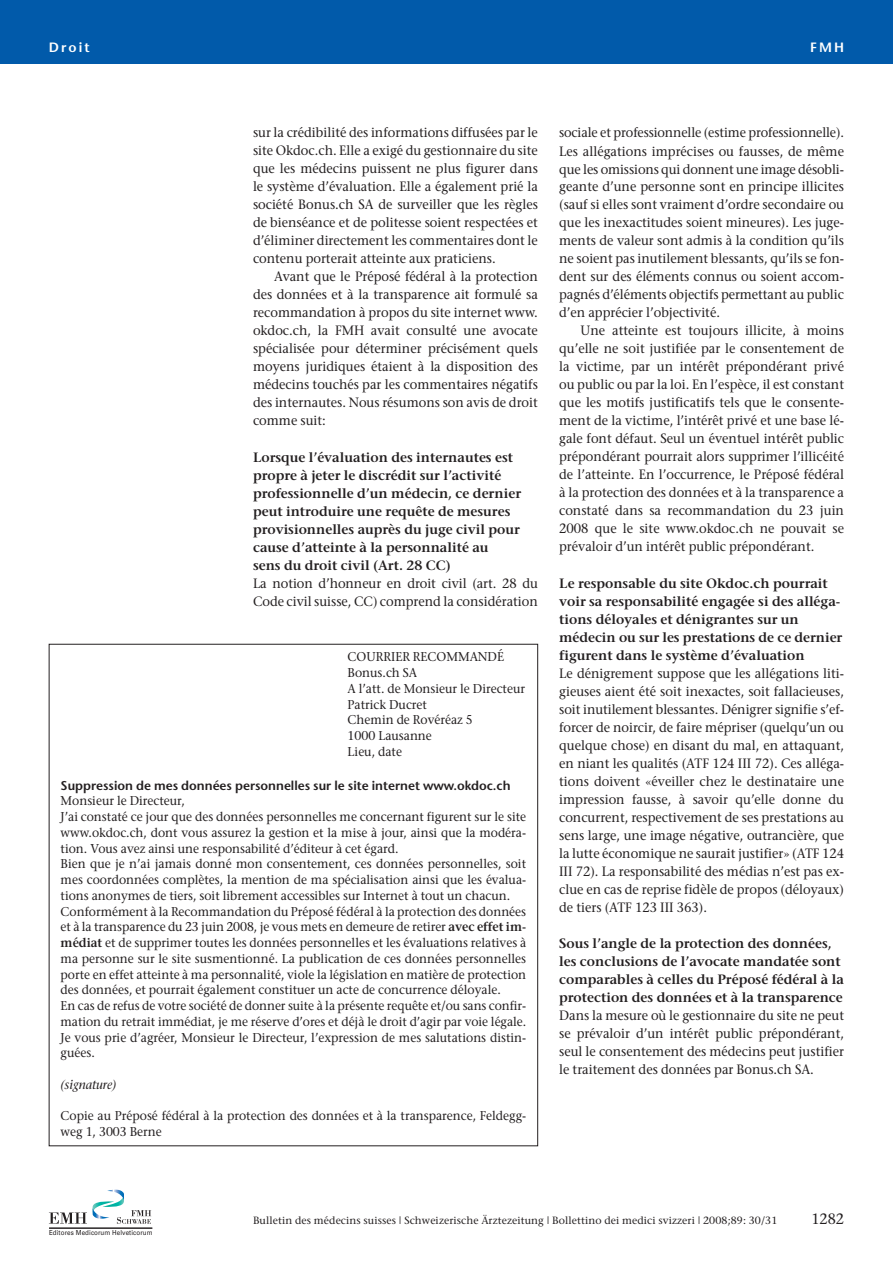
<style>
.page{position:relative;width:893px;height:1263px;background:#fff}
.page>*{position:absolute;margin:0;border:0;box-sizing:border-box;transform-origin:0 0}
.t1{font:15px "Stone Serif";color:#231f20;scale:.95 1}
.t2{font:13.5px/18px "Stone Serif";color:#231f20;text-align:justify;scale:.95 1}
.t3{font:600 13.5px/18px "Stone Serif";color:#231f20}
.t4{font:13.5px/18px "Stone Serif";color:#231f20;text-align:justify;scale:.94 1}
.t5{font:600 13.5px "Stone Sans";letter-spacing:.15em;color:#fff}
.t6{font:12.75px/15.8px "Stone Serif";color:#231f20;scale:.95 1}
.t7{font:600 12.75px "Stone Sans";color:#231f20}
.t8{font:italic 12.75px "Stone Serif";color:#231f20;scale:.95 1}
.t9{font:10.5px "Stone Serif";letter-spacing:.01em;color:#231f20}
.t10{font:6.9px "Univers";letter-spacing:.015em;color:#231f20;scale:.9 1}
.s1{font-weight:600}
</style>
<div class="page">
<div style="left:0;top:0;width:893px;height:64px;background:#015aaa"></div>
<svg style="left:49px;top:1189px;width:102px;height:35px"></svg>
<hr style="left:49px;top:1228px;width:103px;height:1px;background:#231f20">
<p class="t5" style="left:49px;top:42px;width:42px">Droit</p>
<p class="t5" style="left:810px;top:42px;width:35px">FMH</p>
<p class="t2" style="left:253px;top:125px;width:301px">sur la crédibilité des informations diffusées par le site Okdoc.ch. Elle a exigé du gestionnaire du site que les médecins puissent ne plus figurer dans le système d’évaluation. Elle a également prié la société Bonus.ch SA de surveiller que les règles de bienséance et de politesse soient respectées et d’éliminer directement les commentaires dont le contenu porterait atteinte aux praticiens.</p>
<p class="t2" style="left:253px;top:269px;width:301px;text-indent:21px">Avant que le Préposé fédéral à la protection des données et à la transparence ait formulé sa recommandation à propos du site internet www. okdoc.ch, la FMH avait consulté une avocate spécialisée pour déterminer précisément quels moyens juridiques étaient à la disposition des médecins touchés par les commentaires négatifs des internautes. Nous résumons son avis de droit comme suit:</p>
<p class="t3" style="left:253px;top:449px;width:270px">Lorsque l’évaluation des internautes est propre à jeter le discrédit sur l’activité professionnelle d’un médecin, ce dernier peut introduire une requête de mesures provisionnelles auprès du juge civil pour cause d’atteinte à la personnalité au<br>sens du droit civil (Art. 28 CC)</p>
<p class="t2" style="left:253px;top:575px;width:301px">La notion d’honneur en droit civil (art. 28 du<br>Code civil suisse, CC) comprend la considération</p>
<p class="t6" style="left:348px;top:650px;width:188px">COURRIER RECOMMANDÉ<br>Bonus.ch SA<br>A l’att. de Monsieur le Directeur<br>Patrick Ducret<br>Chemin de Rovéréaz 5<br>1000 Lausanne<br>Lieu, date</p>
<p class="t7" style="left:61px;top:780px;width:451px">Suppression de mes données personnelles sur le site internet www.okdoc.ch</p>
<p class="t6" style="left:61px;top:794px;width:492px">Monsieur le Directeur,<br>J’ai constaté ce jour que des données personnelles me concernant figurent sur le site www.okdoc.ch, dont vous assurez la gestion et la mise à jour, ainsi que la modéra&shy;tion. Vous avez ainsi une responsabilité d’éditeur à cet égard.<br>Bien que je n’ai jamais donné mon consentement, ces données personnelles, soit mes coordonnées complètes, la mention de ma spécialisation ainsi que les évalua&shy;tions anonymes de tiers, soit librement accessibles sur Internet à tout un chacun.<br>Conformément à la Recommandation du Préposé fédéral à la protection des données et à la transparence du 23 juin 2008, je vous mets en demeure de retirer <span class="s1">avec effet im&shy;médiat</span> et de supprimer toutes les données personnelles et les évaluations relatives à ma personne sur le site susmentionné. La publication de ces données personnelles porte en effet atteinte à ma personnalité, viole la législation en matière de protection des données, et pourrait également constituer un acte de concurrence déloyale.<br>En cas de refus de votre société de donner suite à la présente requête et/ou sans confir&shy;mation du retrait immédiat, je me réserve d’ores et déjà le droit d’agir par voie légale.<br>Je vous prie d’agréer, Monsieur le Directeur, l’expression de mes salutations distin&shy;guées.</p>
<p class="t8" style="left:61px;top:1079px;width:60px">(signature)</p>
<p class="t6" style="left:61px;top:1109px;width:492px">Copie au Préposé fédéral à la protection des données et à la transparence, Feldegg&shy;weg 1, 3003 Berne</p>
<p class="t4" style="left:559px;top:125px;width:305px">sociale et professionnelle (estime professionnelle).<br>Les allégations imprécises ou fausses, de même que les omissions qui donnent une image désobli - geante d’une personne sont en principe illicites (sauf si elles sont vraiment d’ordre secondaire ou que les inexactitudes soient mineures). Les juge&shy;ments de valeur sont admis à la condition qu’ils ne soient pas inutilement blessants, qu’ils se fon&shy;dent sur des éléments connus ou soient accom&shy;pagnés d’éléments objectifs permet tant au public d’en apprécier l’objectivité.</p>
<p class="t2" style="left:559px;top:323px;width:301px;text-indent:21px">Une atteinte est toujours illicite, à moins qu’elle ne soit justifiée par le consentement de la victime, par un intérêt prépondérant privé ou public ou par la loi. En l’espèce, il est constant que les motifs justificatifs tels que le consente&shy;ment de la victime, l’intérêt privé et une base lé&shy;gale font défaut. Seul un éventuel intérêt public prépondérant pourrait alors supprimer l’illicéité de l’atteinte. En l’occurrence, le Préposé fédéral à la protection des données et à la transparence a constaté dans sa recommandation du 23 juin 2008 que le site www.okdoc.ch ne pouvait se prévaloir d’un intérêt public prépondérant.</p>
<p class="t3" style="left:559px;top:575px;width:285px">Le responsable du site Okdoc.ch pourrait voir sa responsabilité engagée si des alléga&shy;tions déloyales et dénigrantes sur un médecin ou sur les prestations de ce dernier figurent dans le système d’évaluation</p>
<p class="t2" style="left:559px;top:665px;width:301px">Le dénigrement suppose que les allégations liti&shy;gieuses aient été soit inexactes, soit fallacieuses, soit inutilement blessantes. Dénigrer signifie s’ef&shy;for cer de noircir, de faire mépriser (quelqu’un ou quelque chose) en disant du mal, en attaquant, en niant les qualités (ATF 124 III 72). Ces alléga&shy;tions doivent «éveiller chez le destinataire une impression fausse, à savoir qu’elle donne du concurrent, respectivement de ses prestations au sens large, une image négative, outrancière, que la lutte économique ne saurait justifier» (ATF 124<br>III 72). La responsabilité des médias n’est pas ex&shy;clue en cas de reprise fidèle de propos (déloyaux) de tiers (ATF 123 III 363).</p>
<p class="t3" style="left:559px;top:935px;width:286px">Sous l’angle de la protection des données, les conclusions de l’avocate mandatée sont comparables à celles du Préposé fédéral à la protection des données et à la transparence</p>
<p class="t2" style="left:559px;top:1007px;width:301px">Dans la mesure où le gestionnaire du site ne peut se prévaloir d’un intérêt public prépondérant, seul le consentement des médecins peut justifier le traitement des données par Bonus.ch SA.</p>
<p class="t10" style="left:49px;top:1229px;width:117px">Editores Medicorum Helveticorum</p>
<p class="t9" style="left:253px;top:1216px;width:526px">Bulletin des médecins suisses | Schweizerische Ärztezeitung | Bollettino dei medici svizzeri | 2008;89: 30/31</p>
<p class="t1" style="left:811px;top:1213px;width:36px">1282</p>
</div>
